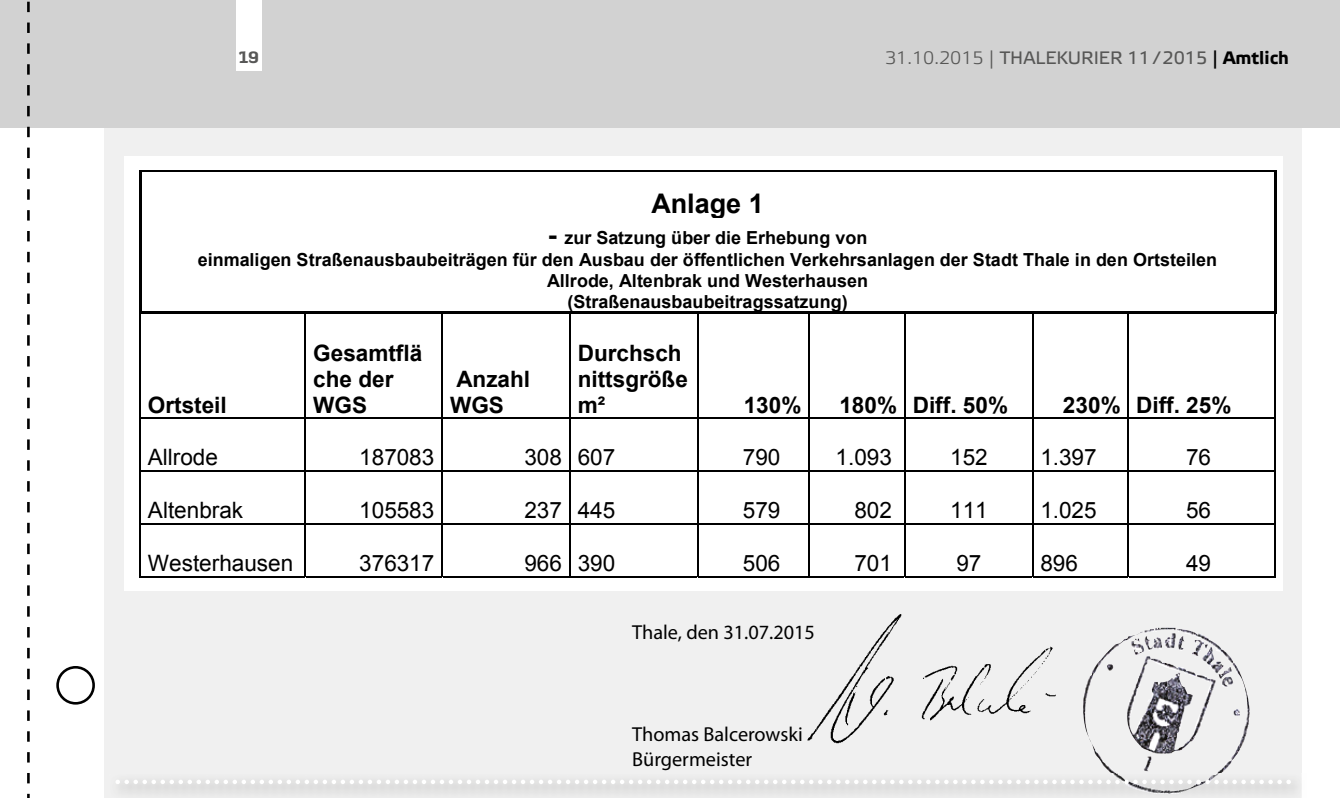
<style>
.page{position:relative;width:1340px;height:798px;background:#fff}
.page>*{position:absolute;margin:0;border:0;box-sizing:border-box;transform-origin:0 0}
.t1{font:700 27px "Arial";color:#000}
.t2{font:22.5px "Arial";color:#000}
.t3{font:700 22.5px/25.9px "Arial";color:#000}
.t4{font:20.25px/25.4px "Myriad Pro";color:#000}
.t5{font:700 18px/22.5px "Arial";color:#000;text-align:center}
.t6{font:18px "Elektra Text Pro";color:#575756}
.t7{font:900 15.75px "Diavlo";color:#575756}
.s1{font-family:"Elektra Light Pro"}
.s2{color:#000}
.s3{font-weight:700;color:#000}
.s4{font-size:27px}
</style>
<div class="page">
<div style="left:105px;top:0;width:1196px;height:797px;background:#f0f0f0"></div>
<div style="left:0;top:0;width:1339px;height:128px;background:#d2d2d2"></div>
<div style="left:236px;top:0;width:25px;height:70px;background:#fff"></div>
<svg style="left:27px;top:1px;width:3px;height:796px"></svg>
<div style="left:56px;top:665px;width:39px;height:39px;border:3px solid #000;border-radius:50%"></div>
<img style="left:807px;top:614px;width:249px;height:129px">
<img style="left:1083px;top:627px;width:166px;height:133px">
<div style="left:124px;top:156px;width:1158px;height:434px;background:#fff"></div>
<hr style="left:139px;top:170px;width:1134px;height:2px;background:#000">
<hr style="left:139px;top:173px;width:2px;height:101px;background:#000">
<hr style="left:1273px;top:173px;width:3px;height:101px;background:#000">
<hr style="left:139px;top:276px;width:2px;height:36px;background:#000">
<hr style="left:1273px;top:276px;width:3px;height:36px;background:#000">
<hr style="left:141px;top:312px;width:164px;height:2px;background:#000">
<hr style="left:305px;top:312px;width:137px;height:2px;background:#000">
<hr style="left:442px;top:312px;width:127px;height:2px;background:#000">
<hr style="left:569px;top:312px;width:128px;height:2px;background:#000">
<hr style="left:697px;top:312px;width:111px;height:2px;background:#000">
<hr style="left:808px;top:312px;width:96px;height:2px;background:#000">
<hr style="left:904px;top:312px;width:127px;height:2px;background:#000">
<hr style="left:1031px;top:312px;width:96px;height:2px;background:#000">
<hr style="left:1127px;top:312px;width:146px;height:2px;background:#000">
<hr style="left:140px;top:314px;width:1px;height:103px;background:#000">
<hr style="left:305px;top:314px;width:1px;height:103px;background:#000">
<hr style="left:442px;top:314px;width:1px;height:103px;background:#000">
<hr style="left:569px;top:314px;width:1px;height:103px;background:#000">
<hr style="left:697px;top:314px;width:1px;height:103px;background:#000">
<hr style="left:808px;top:314px;width:1px;height:103px;background:#000">
<hr style="left:904px;top:314px;width:1px;height:103px;background:#000">
<hr style="left:1031px;top:314px;width:2px;height:103px;background:#000">
<hr style="left:1127px;top:314px;width:1px;height:103px;background:#000">
<hr style="left:1274px;top:314px;width:1px;height:103px;background:#000">
<hr style="left:140px;top:417px;width:1135px;height:1px;background:#000">
<hr style="left:140px;top:418px;width:1px;height:52px;background:#000">
<hr style="left:305px;top:418px;width:1px;height:52px;background:#000">
<hr style="left:442px;top:418px;width:1px;height:52px;background:#000">
<hr style="left:569px;top:418px;width:1px;height:52px;background:#000">
<hr style="left:697px;top:418px;width:1px;height:52px;background:#000">
<hr style="left:808px;top:418px;width:1px;height:52px;background:#000">
<hr style="left:904px;top:418px;width:1px;height:52px;background:#000">
<hr style="left:1031px;top:418px;width:2px;height:52px;background:#000">
<hr style="left:1127px;top:418px;width:1px;height:52px;background:#000">
<hr style="left:1274px;top:418px;width:1px;height:52px;background:#000">
<hr style="left:140px;top:470px;width:1135px;height:1px;background:#000">
<hr style="left:140px;top:471px;width:1px;height:52px;background:#000">
<hr style="left:305px;top:471px;width:1px;height:52px;background:#000">
<hr style="left:442px;top:471px;width:1px;height:52px;background:#000">
<hr style="left:569px;top:471px;width:1px;height:52px;background:#000">
<hr style="left:697px;top:471px;width:1px;height:52px;background:#000">
<hr style="left:808px;top:471px;width:1px;height:52px;background:#000">
<hr style="left:904px;top:471px;width:1px;height:52px;background:#000">
<hr style="left:1031px;top:471px;width:2px;height:52px;background:#000">
<hr style="left:1127px;top:471px;width:1px;height:52px;background:#000">
<hr style="left:1274px;top:471px;width:1px;height:52px;background:#000">
<hr style="left:140px;top:523px;width:1135px;height:1px;background:#000">
<hr style="left:140px;top:524px;width:1px;height:53px;background:#000">
<hr style="left:140px;top:576px;width:165px;height:1px;background:#000">
<hr style="left:305px;top:524px;width:1px;height:53px;background:#000">
<hr style="left:306px;top:576px;width:136px;height:1px;background:#000">
<hr style="left:442px;top:524px;width:1px;height:53px;background:#000">
<hr style="left:443px;top:576px;width:126px;height:1px;background:#000">
<hr style="left:569px;top:524px;width:1px;height:53px;background:#000">
<hr style="left:570px;top:576px;width:127px;height:1px;background:#000">
<hr style="left:697px;top:524px;width:1px;height:53px;background:#000">
<hr style="left:698px;top:576px;width:110px;height:1px;background:#000">
<hr style="left:808px;top:524px;width:1px;height:53px;background:#000">
<hr style="left:809px;top:576px;width:95px;height:1px;background:#000">
<hr style="left:904px;top:524px;width:1px;height:53px;background:#000">
<hr style="left:905px;top:576px;width:126px;height:1px;background:#000">
<hr style="left:1031px;top:524px;width:2px;height:53px;background:#000">
<hr style="left:1033px;top:576px;width:94px;height:1px;background:#000">
<hr style="left:1127px;top:524px;width:1px;height:53px;background:#000">
<hr style="left:1128px;top:576px;width:146px;height:1px;background:#000">
<hr style="left:1274px;top:524px;width:1px;height:53px;background:#000">
<img style="left:117px;top:772px;width:1185px;height:25px">
<img style="left:1110px;top:772px;width:111px;height:21px">
<svg style="left:116px;top:779px;width:1174px;height:4px"></svg>
<p class="t7" style="left:239px;top:47px;width:22px">19</p>
<p class="t6" style="left:885px;top:48px;width:405px"><span class="s1">31.10.2015 |</span> THALEKURIER 11 / 2015 <span class="s2">|</span> <span class="s3">Amtlich</span></p>
<h1 class="t1" style="left:651px;top:185px;width:114px">Anlage 1</h1>
<p class="t5" style="left:198px;top:226px;width:1020px"><span class="s4">-</span> zur Satzung über die Erhebung von<br>einmaligen Straßenausbaubeiträgen für den Ausbau der öffentlichen Verkehrsanlagen der Stadt Thale in den Ortsteilen</p>
<p class="t5" style="left:547px;top:271px;width:322px;line-height:20.7px">Allrode, Altenbrak und Westerhausen (Straßenausbaubeitragssatzung)</p>
<p class="t3" style="left:148px;top:392px;width:80px">Ortsteil</p>
<p class="t3" style="left:313px;top:340px;width:110px">Gesamtflä che der<br>WGS</p>
<p class="t3" style="left:450px;top:366px;width:82px">Anzahl<br>WGS</p>
<p class="t3" style="left:577px;top:340px;width:112px">Durchsch nittsgröße m²</p>
<p class="t3" style="left:743px;top:392px;width:59px">130%</p>
<p class="t3" style="left:839px;top:392px;width:170px">180% Diff. 50%</p>
<p class="t3" style="left:1062px;top:392px;width:170px">230% Diff. 25%</p>
<p class="t2" style="left:148px;top:442px;width:72px">Allrode</p>
<p class="t2" style="left:359px;top:442px;width:77px">187083</p>
<p class="t2" style="left:524px;top:442px;width:39px">308</p>
<p class="t2" style="left:577px;top:442px;width:39px">607</p>
<p class="t2" style="left:743px;top:442px;width:39px">790</p>
<p class="t2" style="left:835px;top:442px;width:58px">1.093</p>
<p class="t2" style="left:950px;top:442px;width:39px">152</p>
<p class="t2" style="left:1040px;top:442px;width:58px">1.397</p>
<p class="t2" style="left:1185px;top:442px;width:27px">76</p>
<p class="t2" style="left:148px;top:495px;width:97px">Altenbrak</p>
<p class="t2" style="left:359px;top:495px;width:77px">105583</p>
<p class="t2" style="left:524px;top:495px;width:39px">237</p>
<p class="t2" style="left:577px;top:495px;width:39px">445</p>
<p class="t2" style="left:743px;top:495px;width:39px">579</p>
<p class="t2" style="left:854px;top:495px;width:39px">802</p>
<p class="t2" style="left:950px;top:495px;width:39px">111</p>
<p class="t2" style="left:1040px;top:495px;width:58px">1.025</p>
<p class="t2" style="left:1185px;top:495px;width:27px">56</p>
<p class="t2" style="left:148px;top:548px;width:147px">Westerhausen</p>
<p class="t2" style="left:359px;top:548px;width:77px">376317</p>
<p class="t2" style="left:524px;top:548px;width:39px">966</p>
<p class="t2" style="left:577px;top:548px;width:39px">390</p>
<p class="t2" style="left:743px;top:548px;width:39px">506</p>
<p class="t2" style="left:854px;top:548px;width:39px">701</p>
<p class="t2" style="left:956px;top:548px;width:27px">97</p>
<p class="t2" style="left:1040px;top:548px;width:39px">896</p>
<p class="t2" style="left:1185px;top:548px;width:27px">49</p>
<p class="t4" style="left:632px;top:619px;width:184px">Thale, den 31.07.2015</p>
<p class="t4" style="left:632px;top:721px;width:172px">Thomas Balcerowski<br>Bürgermeister</p>
</div>
